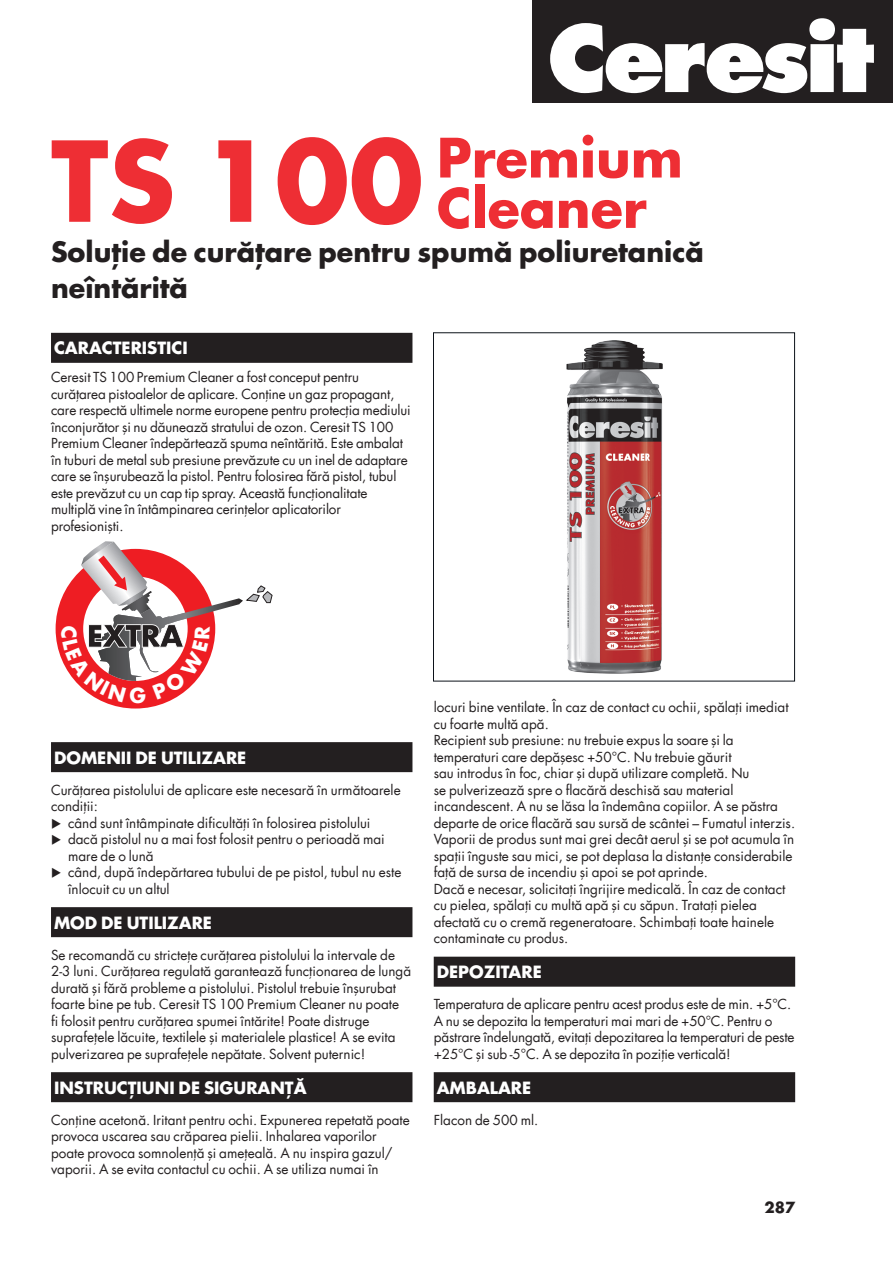
<style>
.page{position:relative;width:893px;height:1263px;background:#fff}
.page>*{position:absolute;margin:0;border:0;box-sizing:border-box;transform-origin:0 0}
.t1{font:700 108px "Futura Std";color:#ee2e34}
.t2{font:700 52.8px/50.4px "Futura Std";color:#ee2e34}
.t3{font:700 27px/36px "Futura Std";color:#231f20}
.t4{font:700 16.5px "Futura Std";color:#fff}
.t5{font:700 15px "Futura Std";color:#231f20}
.t6{font:13.5px/16.5px "Futura Std";color:#231f20}
</style>
<div class="page">
<div style="left:51px;top:333px;width:361px;height:30px;background:#231f20"></div>
<div style="left:51px;top:742px;width:361px;height:30px;background:#231f20"></div>
<div style="left:51px;top:907px;width:361px;height:30px;background:#231f20"></div>
<div style="left:51px;top:1072px;width:361px;height:30px;background:#231f20"></div>
<div style="left:434px;top:957px;width:361px;height:30px;background:#231f20"></div>
<div style="left:434px;top:1072px;width:361px;height:30px;background:#231f20"></div>
<img style="left:566px;top:341px;width:96px;height:332px">
<div style="left:433px;top:333px;width:362px;height:348px;border:1px solid #0c1219"></div>
<div style="left:533px;top:0;width:360px;height:103px;background:#231f20"></div>
<svg style="left:550px;top:18px;width:324px;height:75px"></svg>
<svg style="left:61px;top:541px;width:212px;height:163px"></svg>
<h2 class="t2" style="left:437px;top:132px;width:248px">PREMIUM<br>CLEANER</h2>
<h1 class="t1" style="left:51px;top:109px;width:374px">TS 100</h1>
<h3 class="t3" style="left:51px;top:234px;width:654px">SOLUȚIE DE CURĂȚARE PENTRU SPUMĂ POLIURETANICĂ<br>NEÎNTĂRITĂ</h3>
<p class="t4" style="left:54px;top:337px;width:135px">CARACTERISTICI</p>
<p class="t6" style="left:51px;top:369px;width:361px">Ceresit TS 100 Premium Cleaner a fost conceput pentru curățarea pistoalelor de aplicare. Conține un gaz propagant, care respectă ultimele norme europene pentru protecția mediului înconjurător și nu dăunează stratului de ozon. Ceresit TS 100<br>Premium Cleaner îndepărtează spuma neîntărită. Este ambalat în tuburi de metal sub presiune prevăzute cu un inel de adaptare care se înșurubează la pistol. Pentru folosirea fără pistol, tubul este prevăzut cu un cap tip spray. Această funcționalitate multiplă vine în întâmpinarea cerințelor aplicatorilor profesioniști.</p>
<p class="t4" style="left:54px;top:746px;width:171px">DOMENII DE UTI LIZARE</p>
<p class="t6" style="left:51px;top:781px;width:351px">Curățarea pistolului de aplicare este necesară în următoarele</p>
<p class="t6" style="left:51px;top:798px;width:48px">condiții:</p>
<p class="t6" style="left:68px;top:814px;width:304px">când sunt întâmpinate dificultăți în folosirea pistolului</p>
<p class="t6" style="left:68px;top:831px;width:318px">dacă pistolul nu a mai fost folosit pentru o perioadă mai</p>
<p class="t6" style="left:68px;top:847px;width:87px">mare de o lună</p>
<p class="t6" style="left:68px;top:864px;width:335px">când, după îndepărtarea tubului de pe pistol, tubul nu este</p>
<p class="t6" style="left:68px;top:880px;width:103px">înlocuit cu un altul</p>
<p class="t4" style="left:54px;top:911px;width:137px">MOD DE UTI LIZARE</p>
<p class="t6" style="left:51px;top:946px;width:362px">Se recomandă cu strictețe curățarea pistolului la intervale de 2-3 luni. Curățarea regulată garantează funcționarea de lungă durată și fără probleme a pistolului. Pistolul trebuie înșurubat foarte bine pe tub. Ceresit TS 100 Premium Cleaner nu poate<br>fi folosit pentru curățarea spumei întărite! Poate distruge suprafețele lăcuite, textilele și materialele plastice! A se evita pulverizarea pe suprafețele nepătate. Solvent puternic!</p>
<p class="t4" style="left:54px;top:1076px;width:254px">INSTRUCȚIUNI DE SIGURANȚĂ</p>
<p class="t6" style="left:51px;top:1111px;width:360px">Conține acetonă. Iritant pentru ochi. Expunerea repetată poate provoca uscarea sau crăparea pielii. Inhalarea vaporilor poate provoca somnolență și amețeală. A nu inspira gazul/ vaporii. A se evita contactul cu ochii. A se utiliza numai în</p>
<p class="t6" style="left:434px;top:699px;width:363px">locuri bine ventilate. În caz de contact cu ochii, spălați imediat cu foarte multă apă.<br>Recipient sub presiune: nu trebuie expus la soare și la temperaturi care depășesc +50°C. Nu trebuie găurit<br>sau introdus în foc, chiar și după utilizare completă. Nu<br>se pulverizează spre o flacără deschisă sau material incandescent. A nu se lăsa la îndemâna copiilor. A se păstra departe de orice flacără sau sursă de scântei – Fumatul interzis.<br>Vaporii de produs sunt mai grei decât aerul și se pot acumula în spații înguste sau mici, se pot deplasa la distanțe considerabile față de sursa de incendiu și apoi se pot aprinde.<br>Dacă e necesar, solicitați îngrijire medicală. În caz de contact cu pielea, spălați cu multă apă și cu săpun. Tratați pielea afectată cu o cremă regeneratoare. Schimbați toate hainele contaminate cu produs.</p>
<p class="t4" style="left:437px;top:961px;width:69px">DEPOZITARE</p>
<p class="t6" style="left:434px;top:996px;width:362px">Temperatura de aplicare pentru acest produs este de min. +5°C.<br>A nu se depozita la temperaturi mai mari de +50°C. Pentru o păstrare îndelungată, evitați depozitarea la temperaturi de peste +25°C și sub -5°C. A se depozita în poziție verticală!</p>
<p class="t4" style="left:437px;top:1076px;width:74px">AMBALARE</p>
<p class="t6" style="left:434px;top:1111px;width:106px">Flacon de 500 ml.</p>
<p class="t5" style="left:765px;top:1197px;width:32px">287</p>
</div>
